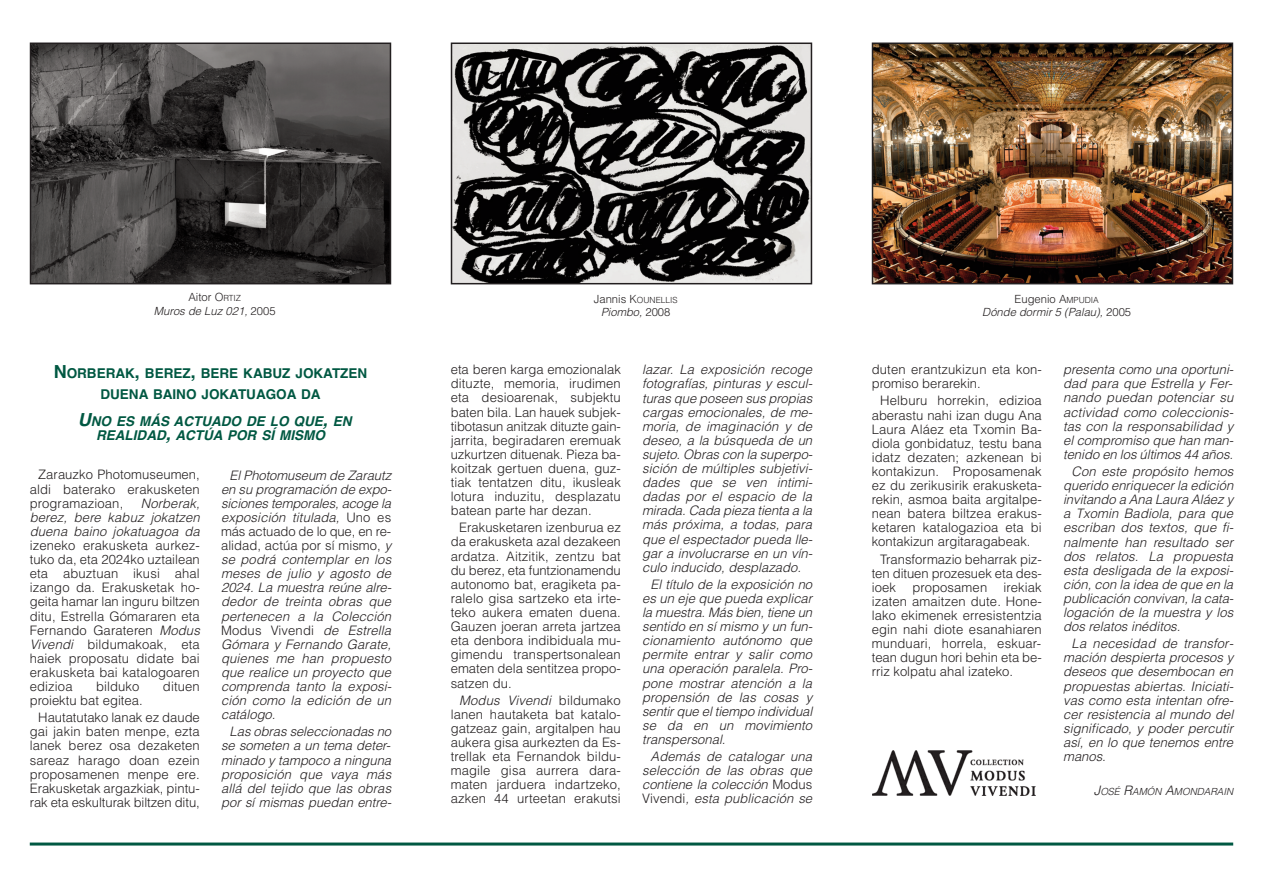
<style>
.page{position:relative;width:1263px;height:893px;background:#fff}
.page>*{position:absolute;margin:0;border:0;box-sizing:border-box;transform-origin:0 0}
.t1{font:700 13.5px/21px "Helvetica";color:#005842;text-align:center}
.t2{font:italic 700 13.5px/14.1px "Helvetica";color:#005842}
.t3{font:italic 300 13.05px/14.1px "Helvetica";color:#231f20;text-align:justify}
.t4{font:300 13.05px/14.1px "Helvetica";letter-spacing:.01em;color:#231f20;text-align:justify}
.t5{font:italic 300 11.25px/13.5px "Helvetica";color:#231f20;text-align:center}
.t6{font:italic 300 9.75px "Helvetica";color:#231f20}
.t7{font:300 8.4px "Helvetica";color:#231f20}
.s1{font-style:normal}
.s2{font-style:normal;font-size:8.4px}
.s3{font-size:11.25px}
.s4{font-size:18px}
.s5{font-style:italic}
.s6{font-size:13.05px}
</style>
<div class="page">
<img style="left:33px;top:46px;width:355px;height:235px">
<div style="left:30px;top:43px;width:361px;height:241px;border:2px solid #231f20"></div>
<img style="left:454px;top:46px;width:355px;height:235px">
<div style="left:451px;top:43px;width:361px;height:241px;border:2px solid #231f20"></div>
<img style="left:875px;top:46px;width:355px;height:235px">
<div style="left:872px;top:43px;width:361px;height:241px;border:2px solid #231f20"></div>
<hr style="left:30px;top:842px;width:1203px;height:3px;background:#005842">
<img style="left:872px;top:751px;width:163px;height:45px">
<p class="t5" style="left:154px;top:292px;width:123px"><span class="s1">Aitor O</span><span class="s2">rtiZ<br></span>Muros de Luz 021, <span class="s1">2005</span></p>
<p class="t7" style="left:594px;top:293px;width:85px"><span class="s3">Jannis k</span>OuNELLiS</p>
<p class="t5" style="left:601px;top:307px;width:71px">Piombo, <span class="s1">2008</span></p>
<p class="t1" style="left:54px;top:363px;width:315px"><span class="s4">N</span>ORBERAK<span class="s4">,</span> BEREZ<span class="s4">,</span> BERE KABUZ JOKATZEN<br>DUENA BAINO JOKATUAGOA DA</p>
<p class="t2" style="left:96px;top:415px;width:257px;text-indent:-18px"><span class="s4">U</span>NO ES MÁS ACTUADO DE LO QUE<span class="s4">,</span> EN<br>REALIDAD<span class="s4">,</span> ACTÚA POR SÍ MISMO</p>
<p class="t4" style="left:30px;top:467px;width:172px;text-indent:9px">Zarauzko Photomuseumen, aldi baterako erakusketen programazioan,</p>
<p class="t3" style="left:30px;top:497px;width:172px;text-indent:111px">Norberak, berez, bere kabuz jokatzen duena baino jokatuagoa da</p>
<p class="t4" style="left:30px;top:538px;width:172px">izeneko erakusketa aurkez&shy;tuko da, eta 2024ko uztailean eta abuztuan ikusi ahal izango da. Erakusketak ho&shy;geita hamar lan inguru biltzen ditu, Estrella Gómararen eta Fernando Garateren <span class="s5">Modus Vivendi</span> bildumakoak, eta haiek proposatu didate bai erakusketa bai katalogoaren edizioa</p>
<p class="t4" style="left:96px;top:679px;width:45px">bilduko</p>
<p class="t4" style="left:163px;top:679px;width:38px">dituen</p>
<p class="t4" style="left:38px;top:691px;width:163px;line-height:17.1px;text-indent:-9px">proiektu bat egitea.<br>Hautatutako lanak ez daude</p>
<p class="t4" style="left:30px;top:724px;width:172px">gai jakin baten menpe, ezta lanek berez osa dezaketen sareaz harago doan ezein proposamenen menpe ere.<br>Erakusketak argazkiak, pintu&shy;rak eta eskulturak biltzen ditu,</p>
<p class="t3" style="left:221px;top:469px;width:172px;text-indent:9px">El Photomuseum de Zarautz en su programación de expo&shy;siciones temporales, acoge la exposición titulada, <span class="s1">uno es más actuado de lo que, en re&shy;alidad, actúa por sí mismo,</span> y se podrá contemplar en los meses de julio y agosto de 2024. La muestra reúne alre&shy;dedor de treinta obras que pertenecen a la Colección <span class="s1">Modus Vivendi</span> de Estrella Gómara y Fernando Garate, quienes me han propuesto que realice un proyecto que comprenda tanto la exposi&shy;ción como la edición de un catálogo.</p>
<p class="t3" style="left:221px;top:726px;width:172px;text-align:left;text-indent:8px">Las obras seleccionadas no se someten a un tema deter&shy;minado y tampoco a ninguna proposición que vaya más allá del tejido que las obras por sí mismas puedan entre-</p>
<p class="t4" style="left:451px;top:362px;width:172px">eta beren karga emozionalak dituzte, memoria, irudimen eta desioarenak, subjektu baten bila. Lan hauek subjek&shy;tibotasun anitzak dituzte gain&shy;jarrita, begiradaren eremuak uzkurtzen dituenak. Pieza ba&shy;koitzak gertuen duena, guz&shy;tiak tentatzen ditu, ikusleak lotura induzitu, desplazatu batean parte har dezan.</p>
<p class="t4" style="left:451px;top:520px;width:172px;text-indent:9px">Erakusketaren izenburua ez da erakusketa azal dezakeen ardatza. Aitzitik, zentzu bat du berez, eta funtzionamendu autonomo bat, eragiketa pa&shy;ralelo gisa sartzeko eta irte&shy;teko aukera ematen duena.<br>Gauzen joeran arreta jartzea eta denbora indibiduala mu&shy;gimendu transpertsonalean ematen dela sentitzea propo&shy;satzen du.</p>
<p class="t4" style="left:451px;top:692px;width:172px;text-indent:9px"><span class="s5">Modus Vivendi</span> bildumako lanen hautaketa bat katalo&shy;gatzeaz gain, argitalpen hau aukera gisa aurkezten da Es&shy;trellak eta Fernandok bildu&shy;magile gisa aurrera dara&shy;maten jarduera indartzeko, azken 44 urteetan erakutsi</p>
<p class="t3" style="left:642px;top:364px;width:172px">lazar. La exposición recoge fotografías, pinturas y escul&shy;turas que poseen sus propias cargas emocionales, de me&shy;moria, de imaginación y de deseo, a la búsqueda de un sujeto. Obras con la superpo&shy;sición de múltiples subjetivi&shy;dades que se ven intimi&shy;dadas por el espacio de la mirada. Cada pieza tienta a la más próxima, a todas, para que el espectador pueda lle&shy;gar a involucrarse en un vín&shy;culo inducido, desplazado.</p>
<p class="t3" style="left:642px;top:578px;width:172px;text-indent:9px">El título de la exposición no es un eje que pueda explicar la muestra. Más bien, tiene un sentido en sí mismo y un fun&shy;cionamiento autónomo que permite entrar y salir como una operación paralela. Pro&shy;pone mostrar atención a la propensión de las cosas y sentir que el tiempo individual se da en un movimiento transpersonal.</p>
<p class="t3" style="left:642px;top:751px;width:172px;text-indent:9px">Además de catalogar una selección de las obras que contiene la colección <span class="s1">Modus Vivendi</span>, esta publicación se</p>
<p class="t5" style="left:982px;top:293px;width:150px"><span class="s1">Eugenio A</span><span class="s2">MPuDiA<br></span>Dónde dormir 5 (Palau), <span class="s1">2005</span></p>
<p class="t4" style="left:872px;top:362px;width:172px">duten erantzukizun eta kon&shy;promiso berarekin.</p>
<p class="t4" style="left:872px;top:393px;width:172px;text-indent:9px">Helburu horrekin, edizioa aberastu nahi izan dugu Ana Laura Aláez eta txomin Ba&shy;diola gonbidatuz, testu bana idatz dezaten; azkenean bi kontakizun. Proposamenak ez du zerikusirik erakusketa&shy;rekin, asmoa baita argitalpe&shy;nean batera biltzea erakus&shy;ketaren katalogazioa eta bi kontakizun argitaragabeak.</p>
<p class="t4" style="left:872px;top:551px;width:172px;text-indent:9px">transformazio beharrak piz&shy;ten dituen prozesuek eta des&shy;ioek proposamen irekiak izaten amaitzen dute. Hone&shy;lako ekimenek erresistentzia egin nahi diote esanahiaren munduari, horrela, eskuar&shy;tean dugun hori behin eta be&shy;rriz kolpatu ahal izateko.</p>
<p class="t3" style="left:1063px;top:364px;width:172px;text-align:left">presenta como una oportuni&shy;dad para que Estrella y Fer&shy;nando puedan potenciar su actividad como coleccionis&shy;tas con la responsabilidad y el compromiso que han man&shy;tenido en los últimos 44 años.</p>
<p class="t3" style="left:1063px;top:466px;width:172px;text-indent:9px">Con este propósito hemos querido enriquecer la edición invitando a Ana Laura Aláez y a Txomin Badiola, para que escriban dos textos, que fi&shy;nalmente han resultado ser dos relatos. La propuesta esta desligada de la exposi&shy;ción, con la idea de que en la publicación convivan, la cata&shy;logación de la muestra y los dos relatos inéditos.</p>
<p class="t3" style="left:1063px;top:638px;width:172px;text-indent:9px">La necesidad de transfor&shy;mación despierta procesos y deseos que desembocan en propuestas abiertas. Iniciati&shy;vas como esta intentan ofre&shy;cer resistencia al mundo del significado, y poder percutir así, en lo que tenemos entre manos.</p>
<p class="t6" style="left:1094px;top:788px;width:141px"><span class="s6">J</span>OSÉ <span class="s6">R</span>AMÓN <span class="s6">A</span>MONDARAIN</p>
</div>
